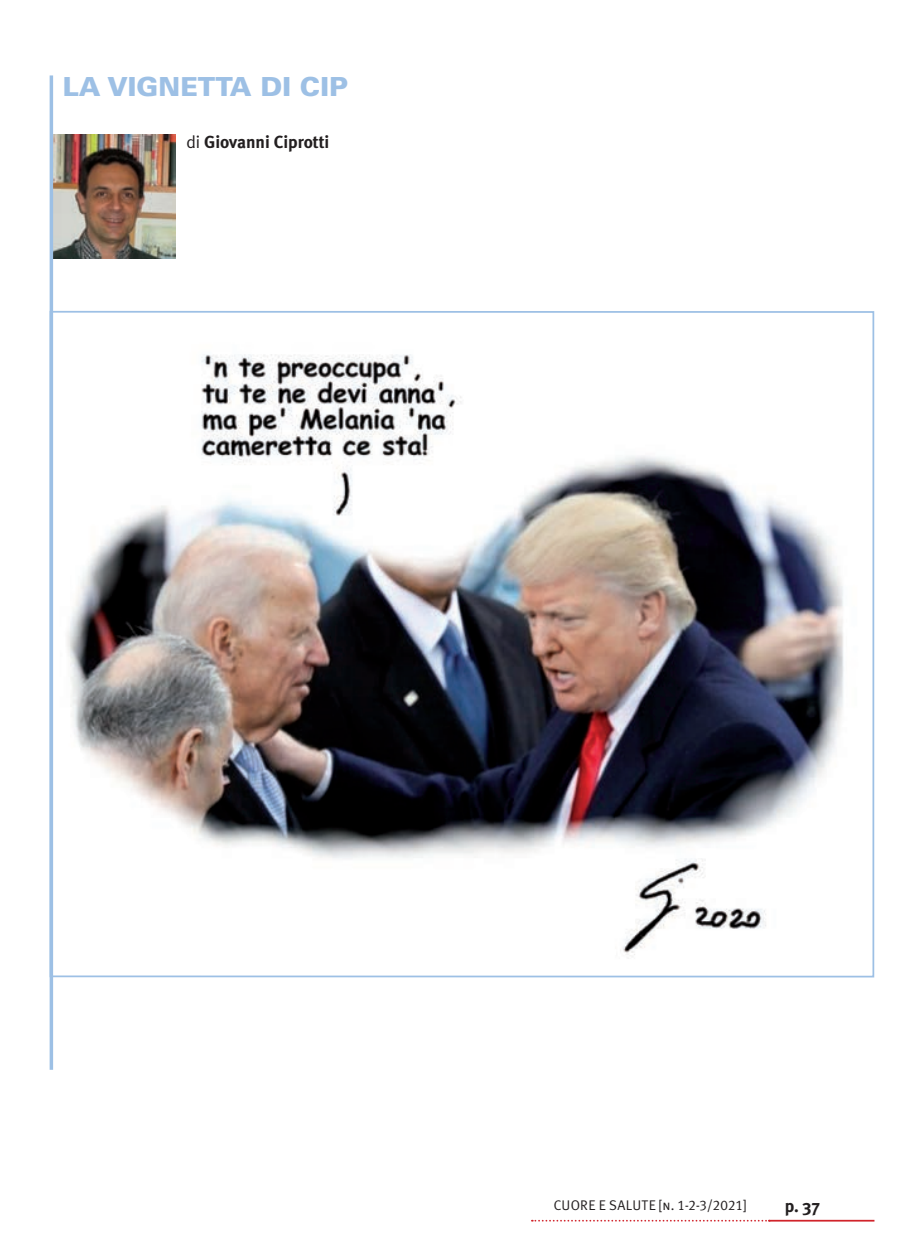
<style>
.page{position:relative;width:923px;height:1251px;background:#fff}
.page>*{position:absolute;margin:0;border:0;box-sizing:border-box;transform-origin:0 0}
.t1{font:900 26.25px "Univers";color:#9dc0e5}
.t2{font:700 17.5px "Meta Plus";color:#231f20}
.t3{font:14px "Meta Plus Normal Caps";letter-spacing:.015em;color:#231f20}
.s1{font-family:"Meta Plus Normal";font-weight:400}
</style>
<div class="page">
<img style="left:53px;top:134px;width:122px;height:124px">
<hr style="left:769px;top:1219px;width:105px;height:2px;background:#d1232a">
<svg style="left:532px;top:1219px;width:238px;height:2px"></svg>
<img style="left:53px;top:324px;width:791px;height:639px">
<hr style="left:50px;top:75px;width:3px;height:994px;background:#9dc0e5">
<h1 class="t1" style="left:63px;top:70px;width:287px">LA VIGNETTA DI CIP</h1>
<p class="t2" style="left:186px;top:132px;width:144px"><span class="s1">di</span> Giovanni Ciprotti</p>
<p class="t3" style="left:554px;top:1196px;width:194px">CUORE E SALUTE [n. 1-2-3/2021]</p>
<p class="t2" style="left:784px;top:1195px;width:37px">p. 37</p>
</div>
